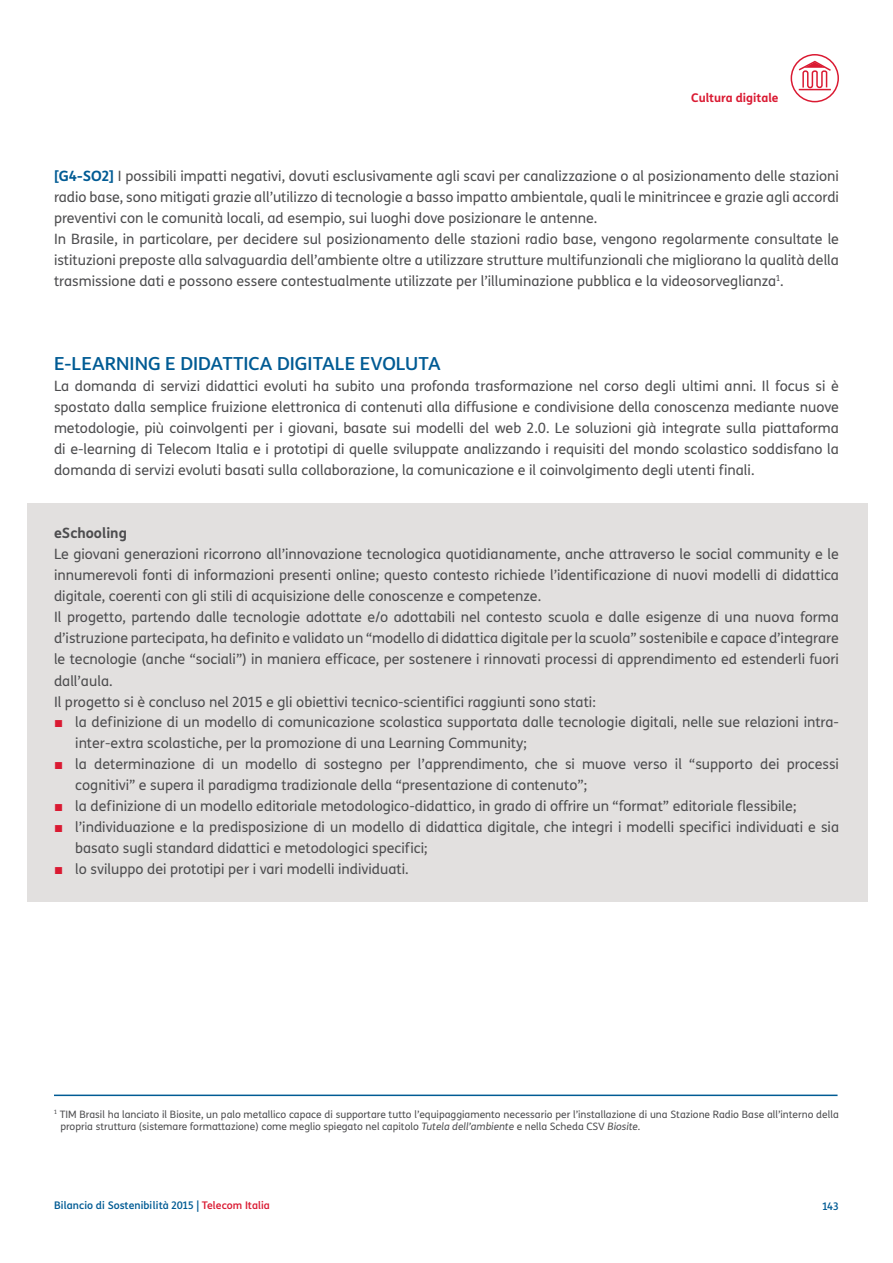
<style>
.page{position:relative;width:893px;height:1263px;background:#fff}
.page>*{position:absolute;margin:0;border:0;box-sizing:border-box;transform-origin:0 0}
.t1{font:500 18px "TIM Sans";color:#005b94}
.t2{font:14.25px/21px "TIM Sans";color:#4d4d4f}
.t3{font:700 14.25px "TIM Sans";color:#4d4d4f}
.t4{font:700 12px "TIM Sans";color:#da1a32}
.t5{font:500 10.5px "TIM Sans";color:#005b94}
.t6{font:10.2px/12.3px "TIM Sans";color:#4d4d4f}
.s1{font-weight:700;color:#005b94}
.s2{font-family:"Arial";font-size:15px;color:#da1a32}
.s3{font-style:italic}
.s4{color:#da1a32}
</style>
<div class="page">
<svg style="left:791px;top:55px;width:47px;height:47px"></svg>
<div style="left:791px;top:54px;width:48px;height:48px;border:2px solid #da1a32;border-radius:50%"></div>
<hr style="left:799px;top:89px;width:32px;height:1px;background:#da1a32">
<svg style="left:797px;top:60px;width:35px;height:29px"></svg>
<div style="left:27px;top:503px;width:840px;height:398px;background:#e2e0df"></div>
<hr style="left:54px;top:1094px;width:783px;height:2px;background:#005b94">
<p class="t4" style="left:691px;top:88px;width:89px">Cultura digitale</p>
<p class="t2" style="left:54px;top:165px;width:786px"><span class="s1">[G4-SO2]</span> I possibili impatti negativi, dovuti esclusivamente agli scavi per canalizzazione o al posizionamento delle stazioni radio base, sono mitigati grazie all’utilizzo di tecnologie a basso impatto ambientale, quali le minitrincee e grazie agli accordi preventivi con le comunità locali, ad esempio, sui luoghi dove posizionare le antenne.<br>In Brasile, in particolare, per decidere sul posizionamento delle stazioni radio base, vengono regolarmente consultate le istituzioni preposte alla salvaguardia dell’ambiente oltre a utilizzare strutture multifunzionali che migliorano la qualità della trasmissione dati e possono essere contestualmente utilizzate per l’illuminazione pubblica e la videosorveglianza<sup>1</sup>.</p>
<p class="t1" style="left:54px;top:351px;width:388px">E-LEARNING E DIDATTICA DIGITALE EVOLUTA</p>
<p class="t2" style="left:54px;top:376px;width:786px;text-align:justify">La domanda di servizi didattici evoluti ha subito una profonda trasformazione nel corso degli ultimi anni. Il focus si è spostato dalla semplice fruizione elettronica di contenuti alla diffusione e condivisione della conoscenza mediante nuove metodologie, più coinvolgenti per i giovani, basate sui modelli del web 2.0. Le soluzioni già integrate sulla piattaforma di e-learning di Telecom Italia e i prototipi di quelle sviluppate analizzando i requisiti del mondo scolastico soddisfano la domanda di servizi evoluti basati sulla collaborazione, la comunicazione e il coinvolgimento degli utenti finali.</p>
<p class="t3" style="left:54px;top:522px;width:74px">eSchooling</p>
<p class="t2" style="left:54px;top:544px;width:786px">Le giovani generazioni ricorrono all’innovazione tecnologica quotidianamente, anche attraverso le social community e le innumerevoli fonti di informazioni presenti online; questo contesto richiede l’identificazione di nuovi modelli di didattica digitale, coerenti con gli stili di acquisizione delle conoscenze e competenze.<br>Il progetto, partendo dalle tecnologie adottate e/o adottabili nel contesto scuola e dalle esigenze di una nuova forma d’istruzione partecipata, ha definito e validato un “modello di didattica digitale per la scuola” sostenibile e capace d’integrare le tecnologie (anche “sociali”) in maniera efficace, per sostenere i rinnovati processi di apprendimento ed estenderli fuori dall’aula.<br>Il progetto si è concluso nel 2015 e gli obiettivi tecnico-scientifici raggiunti sono stati:</p>
<p class="t2" style="left:75px;top:712px;width:765px;text-indent:-21px"><span class="s2">■</span> la definizione di un modello di comunicazione scolastica supportata dalle tecnologie digitali, nelle sue relazioni intra&shy;inter-extra scolastiche, per la promozione di una Learning Community;</p>
<p class="t2" style="left:75px;top:754px;width:765px;text-indent:-21px"><span class="s2">■</span> la determinazione di un modello di sostegno per l’apprendimento, che si muove verso il “supporto dei processi cognitivi” e supera il paradigma tradizionale della “presentazione di contenuto”;</p>
<p class="t2" style="left:54px;top:796px;width:744px"><span class="s2">■</span> la definizione di un modello editoriale metodologico-didattico, in grado di offrire un “format” editoriale flessibile;</p>
<p class="t2" style="left:75px;top:817px;width:765px;text-indent:-21px"><span class="s2">■</span> l’individuazione e la predisposizione di un modello di didattica digitale, che integri i modelli specifici individuati e sia basato sugli standard didattici e metodologici specifici;</p>
<p class="t2" style="left:54px;top:859px;width:356px"><span class="s2">■</span> lo sviluppo dei prototipi per i vari modelli individuati.</p>
<p class="t6" style="left:60px;top:1107px;width:780px;text-indent:-6px"><sup>1</sup> TIM Brasil ha lanciato il Biosite, un palo metallico capace di supportare tutto l’equipaggiamento necessario per l’installazione di una Stazione Radio Base all’interno della propria struttura (sistemare formattazione) come meglio spiegato nel capitolo <span class="s3">Tutela dell’ambiente</span> e nella Scheda CSV <span class="s3">Biosite.</span></p>
<p class="t5" style="left:54px;top:1198px;width:217px">Bilancio di Sostenibilità 2015 | <span class="s4">Telecom Italia</span></p>
<p class="t5" style="left:822px;top:1198px;width:18px">143</p>
</div>
